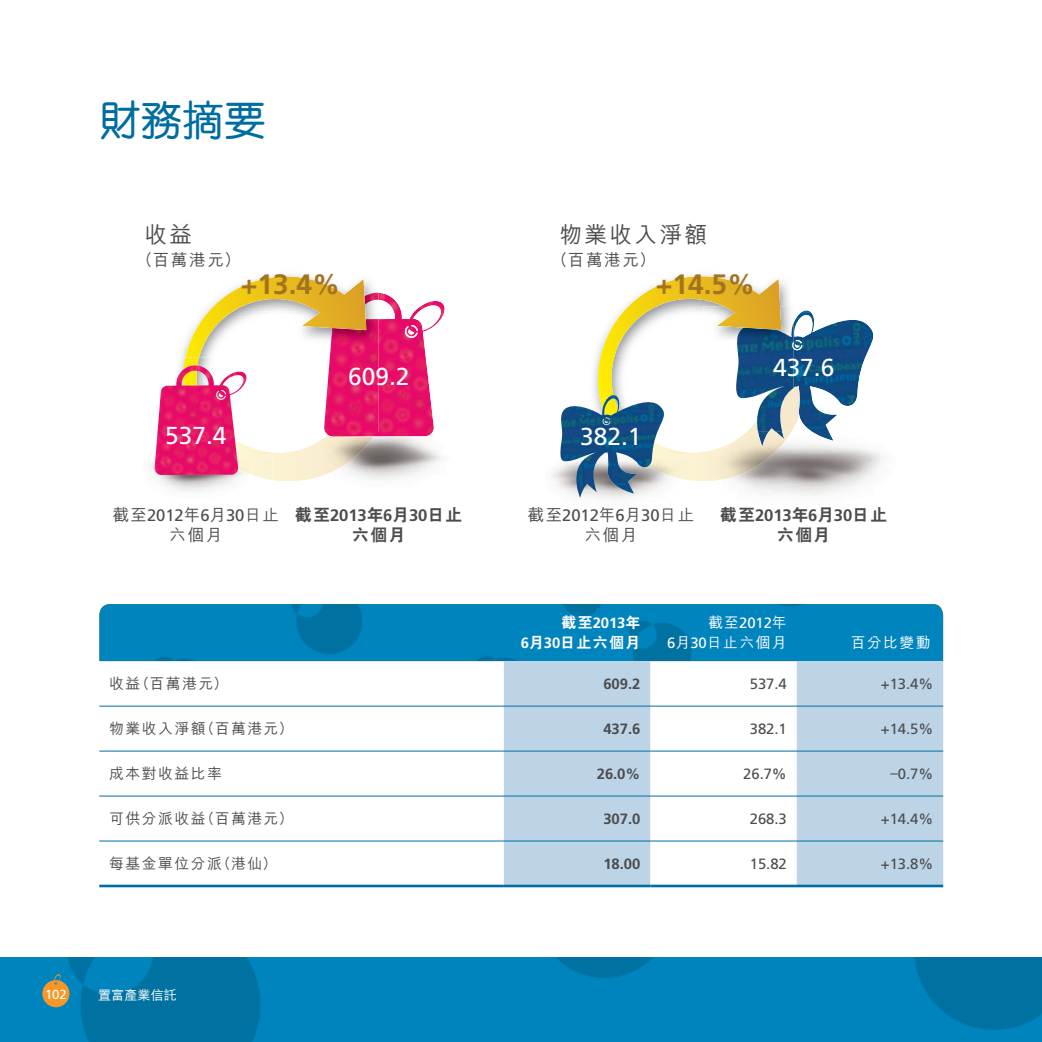
<style>
.page{position:relative;width:1042px;height:1042px;background:#fff}
.page>*{position:absolute;margin:0;border:0;box-sizing:border-box;transform-origin:0 0}
.t1{font:42px "M Yuen HK Medium E Ten B5 H";color:#006da2}
.t2{font:700 28px "Frutiger LT Std";color:#a2741e}
.t3{font:24.5px "Frutiger LT Std";color:#fff}
.t4{font:22.75px "M Hei HK Medium E Ten B5 H";letter-spacing:.1em;color:#4b4c4d}
.t5{font:16.62px "Frutiger LT Std";letter-spacing:-.005em;color:#4b4c4d}
.t6{font:700 16.62px "Frutiger LT Std";letter-spacing:-.005em;color:#4b4c4d}
.t7{font:16.62px "M Hei HK Medium E Ten B5 H";letter-spacing:.1em;color:#4b4c4d}
.t8{font:16.62px "C Hei 2 HK Xbold E Ten B5 H";letter-spacing:.095em;color:#4b4c4d}
.t9{font:14.88px "Frutiger LT Std";letter-spacing:-.005em;color:#4b4c4d}
.t10{font:14.88px "M Hei HK Medium E Ten B5 H";letter-spacing:.095em;color:#4b4c4d}
.t11{font:700 14.88px "Frutiger LT Std";letter-spacing:-.005em;color:#4b4c4d}
.t12{font:14.88px "M Hei HK Medium E Ten B5 H";letter-spacing:.095em;color:#fff}
.t13{font:14.88px "C Hei 2 HK Xbold E Ten B5 H";letter-spacing:.095em;color:#fff}
.t14{font:700 14.88px "Frutiger LT Std";color:#fff}
.t15{font:14.88px "Frutiger LT Std";color:#fff}
.t16{font:13.12px "M Hei HK Medium E Ten B5 H";color:#fff}
.t17{font:13.12px "Frutiger LT Std";color:#fff}
.s1{font-family:"M Hei HK Medium E Ten B5 H"}
.s2{font-family:"C Hei 2 HK Xbold E Ten B5 H";font-weight:400}
.s3{font-family:"Frutiger LT Std";font-weight:700}
.s4{font-family:"Frutiger LT Std"}
</style>
<div class="page">
<img style="left:0;top:957px;width:1041px;height:84px">
<svg style="left:42px;top:973px;width:27px;height:34px"></svg>
<img style="left:99px;top:615px;width:844px;height:46px">
<img style="left:99px;top:604px;width:844px;height:11px">
<img style="left:150px;top:461px;width:83px;height:31px">
<svg style="left:155px;top:276px;width:290px;height:205px"></svg>
<img style="left:155px;top:365px;width:93px;height:110px">
<svg style="left:593px;top:276px;width:290px;height:219px"></svg>
<img style="left:556px;top:395px;width:116px;height:102px">
<svg style="left:504px;top:661px;width:439px;height:223px;fill:#bdd4e7"></svg>
<hr style="left:99px;top:705px;width:405px;height:1px;background:#006da2">
<hr style="left:504px;top:705px;width:146px;height:1px;background:#006da2">
<hr style="left:650px;top:705px;width:293px;height:1px;background:#006da2">
<hr style="left:99px;top:750px;width:405px;height:1px;background:#006da2">
<hr style="left:504px;top:750px;width:146px;height:1px;background:#006da2">
<hr style="left:650px;top:750px;width:293px;height:1px;background:#006da2">
<hr style="left:99px;top:795px;width:405px;height:1px;background:#006da2">
<hr style="left:504px;top:795px;width:146px;height:1px;background:#006da2">
<hr style="left:650px;top:795px;width:293px;height:1px;background:#006da2">
<hr style="left:99px;top:840px;width:405px;height:1px;background:#006da2">
<hr style="left:504px;top:840px;width:146px;height:1px;background:#006da2">
<hr style="left:650px;top:840px;width:293px;height:1px;background:#006da2">
<hr style="left:99px;top:884px;width:405px;height:3px;background:#006da2">
<hr style="left:504px;top:884px;width:146px;height:3px;background:#006da2">
<hr style="left:650px;top:884px;width:293px;height:3px;background:#006da2">
<h1 class="t1" style="left:99px;top:105px;width:168px">財務摘要</h1>
<h3 class="t4" style="left:144px;top:226px;width:49px">收益</h3>
<p class="t7" style="left:136px;top:253px;width:106px">（百萬港元）</p>
<h2 class="t2" style="left:241px;top:267px;width:101px">+13.4%</h2>
<h3 class="t3" style="left:165px;top:425px;width:63px">537.4</h3>
<h3 class="t3" style="left:348px;top:366px;width:63px">609.2</h3>
<p class="t5" style="left:112px;top:508px;width:168px"><span class="s1">截至</span>2012<span class="s1">年</span>6<span class="s1">月</span>30<span class="s1">日止</span></p>
<p class="t7" style="left:169px;top:528px;width:55px">六個月</p>
<p class="t6" style="left:295px;top:505px;width:168px"><span class="s2">截至</span>2013<span class="s2">年</span>6<span class="s2">月</span>30<span class="s2">日止</span></p>
<p class="t8" style="left:352px;top:528px;width:55px">六個月</p>
<h3 class="t4" style="left:559px;top:226px;width:149px">物業收入淨額</h3>
<p class="t7" style="left:551px;top:253px;width:106px">（百萬港元）</p>
<h2 class="t2" style="left:655px;top:267px;width:101px">+14.5%</h2>
<h3 class="t3" style="left:580px;top:426px;width:63px">382.1</h3>
<h3 class="t3" style="left:772px;top:357px;width:63px">437.6</h3>
<p class="t5" style="left:527px;top:508px;width:168px"><span class="s1">截至</span>2012<span class="s1">年</span>6<span class="s1">月</span>30<span class="s1">日止</span></p>
<p class="t7" style="left:584px;top:528px;width:55px">六個月</p>
<p class="t6" style="left:720px;top:505px;width:168px"><span class="s2">截至</span>2013<span class="s2">年</span>6<span class="s2">月</span>30<span class="s2">日止</span></p>
<p class="t8" style="left:777px;top:528px;width:55px">六個月</p>
<p class="t14" style="left:561px;top:614px;width:80px"><span class="s2">截至</span>2013<span class="s2">年</span></p>
<p class="t13" style="left:521px;top:637px;width:121px"><span class="s3">6</span>月<span class="s3">30</span>日止六個月</p>
<p class="t15" style="left:708px;top:616px;width:80px"><span class="s1">截至</span>2012<span class="s1">年</span></p>
<p class="t12" style="left:667px;top:637px;width:121px"><span class="s4">6</span>月<span class="s4">30</span>日止六個月</p>
<p class="t12" style="left:850px;top:637px;width:82px">百分比變動</p>
<p class="t10" style="left:109px;top:678px;width:120px">收益（百萬港元）</p>
<p class="t11" style="left:603px;top:675px;width:38px">609.2</p>
<p class="t9" style="left:749px;top:677px;width:38px">537.4</p>
<p class="t9" style="left:880px;top:677px;width:54px">+13.4%</p>
<p class="t10" style="left:109px;top:723px;width:186px">物業收入淨額（百萬港元）</p>
<p class="t11" style="left:603px;top:720px;width:38px">437.6</p>
<p class="t9" style="left:749px;top:722px;width:38px">382.1</p>
<p class="t9" style="left:880px;top:722px;width:54px">+14.5%</p>
<p class="t10" style="left:109px;top:768px;width:114px">成本對收益比率</p>
<p class="t11" style="left:596px;top:765px;width:45px">26.0%</p>
<p class="t9" style="left:743px;top:767px;width:45px">26.7%</p>
<p class="t9" style="left:890px;top:767px;width:44px">–0.7%</p>
<p class="t10" style="left:109px;top:812px;width:186px">可供分派收益（百萬港元）</p>
<p class="t11" style="left:603px;top:810px;width:38px">307.0</p>
<p class="t9" style="left:749px;top:812px;width:38px">268.3</p>
<p class="t9" style="left:880px;top:812px;width:54px">+14.4%</p>
<p class="t10" style="left:109px;top:857px;width:169px">每基金單位分派（港仙）</p>
<p class="t11" style="left:603px;top:855px;width:38px">18.00</p>
<p class="t9" style="left:749px;top:857px;width:38px">15.82</p>
<p class="t9" style="left:880px;top:857px;width:54px">+13.8%</p>
<p class="t17" style="left:45px;top:989px;width:23px">102</p>
<p class="t16" style="left:98px;top:989px;width:80px">置富產業信託</p>
</div>
